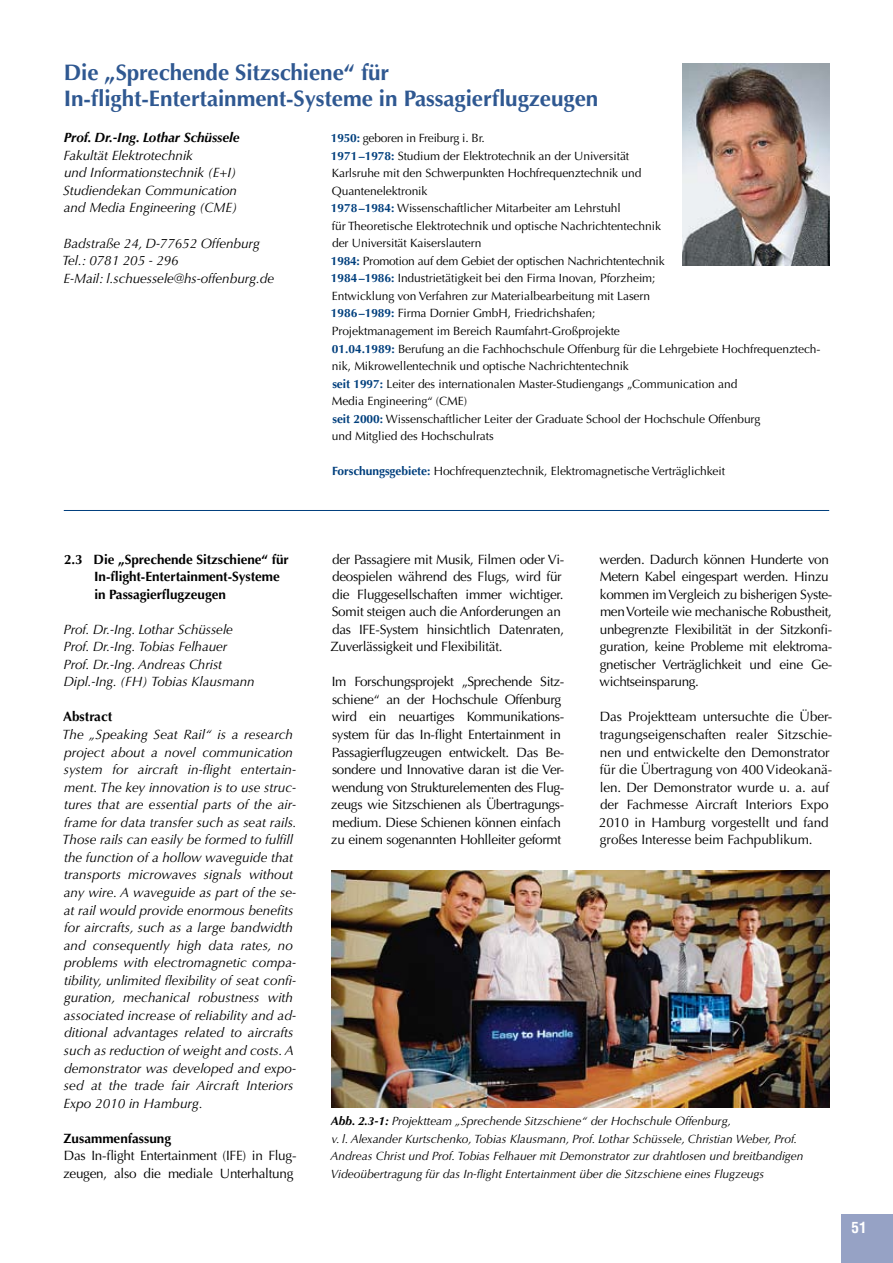
<style>
.page{position:relative;width:893px;height:1263px;background:#fff}
.page>*{position:absolute;margin:0;border:0;box-sizing:border-box;transform-origin:0 0}
.t1{font:700 22.5px/25.5px "Optima LT Std";letter-spacing:-.005em;color:#2f5891}
.t2{font:700 condensed 15px "Helvetica LT Std";color:#fff}
.t3{font:italic 13.5px/17.5px "Optima LT Std";color:#000}
.t4{font:13.5px/17.5px "Optima LT Std";letter-spacing:-.025em;color:#000}
.t5{font:13.5px/17.5px "Optima LT Std";letter-spacing:-.005em;color:#000}
.t6{font:700 13.5px/17.5px "Optima LT Std";letter-spacing:-.005em;color:#000}
.t7{font:12px/17.5px "Optima LT Std";letter-spacing:-.005em;color:#000}
.t8{font:italic 12px/17.5px "Optima LT Std";letter-spacing:-.005em;color:#000}
.s1{font-weight:700}
.s2{font-weight:700;color:#003f7d}
.s3{font-weight:700;font-style:normal}
</style>
<div class="page">
<div style="left:842px;top:1214px;width:51px;height:49px;background:#96a2c5"></div>
<img style="left:682px;top:64px;width:147px;height:201px">
<hr style="left:64px;top:510px;width:765px;height:1px;background:#003f7d">
<img style="left:332px;top:870px;width:497px;height:237px">
<p class="t1" style="left:64px;top:60px;width:536px">Die „Sprechende Sitzschiene“ für<br>In-flight-Entertainment-Systeme in Passagierflugzeugen</p>
<p class="t3" style="left:63px;top:129px;width:178px"><span class="s1">Prof. Dr.-Ing. Lothar Schüssele<br></span>Fakultät Elektrotechnik<br>und Informationstechnik (E+I)<br>Studiendekan Communication and Media Engineering (CME)</p>
<p class="t3" style="left:62px;top:234px;width:214px">Badstraße 24, D-77652 Offenburg<br>Tel.: 0781 205 - 296<br>E-Mail: l.schuessele@hs-offenburg.de</p>
<p class="t7" style="left:331px;top:129px;width:491px"><span class="s2">1950:</span> geboren in Freiburg i. Br.<br><span class="s2">1971–1978:</span> Studium der Elektrotechnik an der Universität<br>Karlsruhe mit den Schwerpunkten Hochfrequenztechnik und<br>Quantenelektronik<br><span class="s2">1978–1984:</span> Wissenschaftlicher Mitarbeiter am Lehrstuhl<br>für Theoretische Elektrotechnik und optische Nachrichtentechnik<br>der Universität Kaiserslautern<br><span class="s2">1984:</span> Promotion auf dem Gebiet der optischen Nachrichtentechnik<br><span class="s2">1984–1986:</span> Industrietätigkeit bei den Firma Inovan, Pforzheim;<br>Entwicklung von Verfahren zur Materialbearbeitung mit Lasern<br><span class="s2">1986–1989:</span> Firma Dornier GmbH, Friedrichshafen;<br>Projektmanagement im Bereich Raumfahrt-Großprojekte<br><span class="s2">01.04.1989:</span> Berufung an die Fachhochschule Offenburg für die Lehrgebiete Hochfrequenztech&shy;nik, Mikrowellentechnik und optische Nachrichtentechnik<br><span class="s2">seit 1997:</span> Leiter des internationalen Master-Studiengangs „Communication and<br>Media Engineering“ (CME)<br><span class="s2">seit 2000:</span> Wissenschaftlicher Leiter der Graduate School der Hochschule Offenburg<br>und Mitglied des Hochschulrats</p>
<p class="t7" style="left:332px;top:463px;width:395px"><span class="s2">Forschungsgebiete:</span> Hochfrequenztechnik, Elektromagnetische Verträglichkeit</p>
<p class="t6" style="left:94px;top:550px;width:196px;text-indent:-30px">2.3 Die „Sprechende Sitzschiene“ für<br>In-flight-Entertainment-Systeme in Passagierflugzeugen</p>
<p class="t4" style="left:331px;top:550px;width:235px">der Passagiere mit Musik, Filmen oder Vi&shy;deospielen während des Flugs, wird für die Fluggesellschaften immer wichtiger.<br>Somit steigen auch die Anforderungen an das IFE-System hinsichtlich Datenraten, Zuverlässigkeit und Flexibilität.</p>
<p class="t4" style="left:331px;top:673px;width:235px">Im Forschungsprojekt „Sprechende Sitz&shy;schiene“ an der Hochschule Offenburg wird ein neuartiges Kommunikations&shy;system für das In-flight Entertainment in Passagierflugzeugen entwickelt. Das Be&shy;sondere und Innovative daran ist die Ver&shy;wendung von Strukturelementen des Flug&shy;zeugs wie Sitzschienen als Übertragungs&shy;medium. Diese Schienen können einfach zu einem sogenannten Hohlleiter geformt</p>
<p class="t4" style="left:600px;top:550px;width:234px">werden. Dadurch können Hunderte von Metern Kabel eingespart werden. Hinzu kommen im Vergleich zu bisherigen Syste&shy;men Vorteile wie mechanische Robustheit, unbegrenzte Flexibilität in der Sitzkonfi&shy;guration, keine Probleme mit elektroma&shy;gnetischer Verträglichkeit und eine Ge&shy;wichtseinsparung.</p>
<p class="t5" style="left:599px;top:708px;width:235px">Das Projektteam untersuchte die Über&shy;tragungseigenschaften realer Sitzschie&shy;nen und entwickelte den Demonstrator für die Übertragung von 400 Videokanä&shy;len. Der Demonstrator wurde u. a. auf der Fachmesse Aircraft Interiors Expo 2010 in Hamburg vorgestellt und fand großes Interesse beim Fachpublikum.</p>
<p class="t3" style="left:63px;top:620px;width:193px">Prof. Dr.-Ing. Lothar Schüssele<br>Prof. Dr.-Ing. Tobias Felhauer<br>Prof. Dr.-Ing. Andreas Christ<br>Dipl.-Ing. (FH) Tobias Klausmann</p>
<p class="t3" style="left:62px;top:708px;width:236px"><span class="s3">Abstract<br></span>The „Speaking Seat Rail“ is a research project about a novel communication system for aircraft in-flight entertain&shy;ment. The key innovation is to use struc&shy;tures that are essential parts of the air&shy;frame for data transfer such as seat rails.<br>Those rails can easily be formed to fulfill the function of a hollow waveguide that transports microwaves signals without any wire. A waveguide as part of the se&shy;at rail would provide enormous benefits for aircrafts, such as a large bandwidth and consequently high data rates, no problems with electromagnetic compa&shy;tibility, unlimited flexibility of seat confi&shy;guration, mechanical robustness with associated increase of reliability and ad&shy;ditional advantages related to aircrafts such as reduction of weight and costs. A demonstrator was developed and expo&shy;sed at the trade fair Aircraft Interiors Expo 2010 in Hamburg.</p>
<p class="t4" style="left:63px;top:1129px;width:235px"><span class="s1">Zusammenfassung<br></span>Das In-flight Entertainment (IFE) in Flug&shy;zeugen, also die mediale Unterhaltung</p>
<p class="t8" style="left:331px;top:1112px;width:474px"><span class="s1">Abb. 2.3-1:</span> Projektteam „Sprechende Sitzschiene“ der Hochschule Offenburg,<br>v. l. Alexander Kurtschenko, Tobias Klausmann, Prof. Lothar Schüssele, Christian Weber, Prof.<br>Andreas Christ und Prof. Tobias Felhauer mit Demonstrator zur drahtlosen und breitbandigen Videoübertragung für das In-flight Entertainment über die Sitzschiene eines Flugzeugs</p>
<p class="t2" style="left:851px;top:1218px;width:16px">51</p>
</div>
